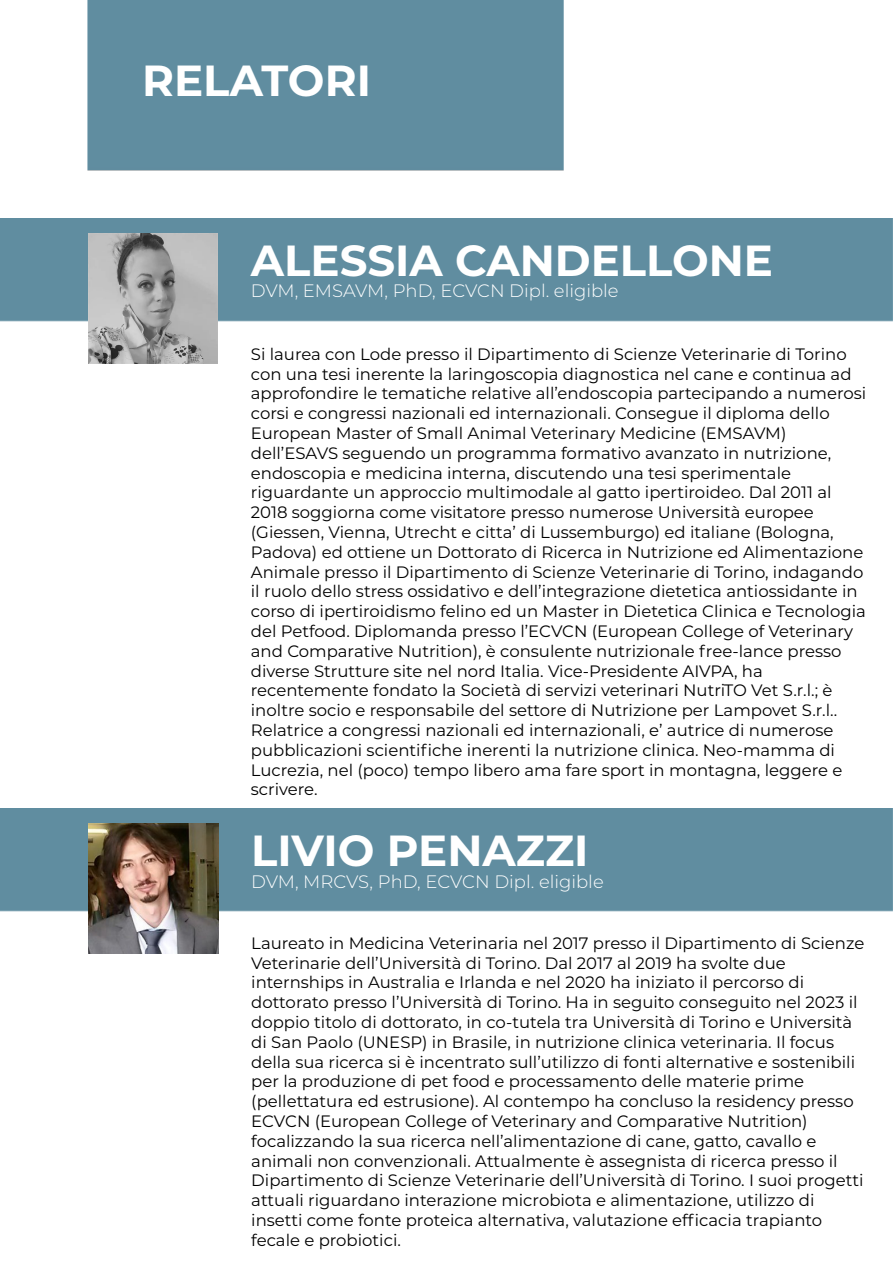
<style>
.page{position:relative;width:893px;height:1263px;background:#fff}
.page>*{position:absolute;margin:0;border:0;box-sizing:border-box;transform-origin:0 0}
.t1{font:700 43.5px "Montserrat";color:#fff}
.t2{font:300 18px "Montserrat";color:#fff}
.t3{font:16.5px/19.8px "Montserrat";color:#000}
</style>
<div class="page">
<div style="left:88px;top:0;width:475px;height:170px;background:#608da0"></div>
<div style="left:0;top:218px;width:893px;height:103px;background:#608da0"></div>
<img style="left:88px;top:233px;width:130px;height:130px">
<div style="left:0;top:808px;width:893px;height:103px;background:#608da0"></div>
<img style="left:89px;top:824px;width:129px;height:129px">
<h1 class="t1" style="left:142px;top:49px;width:230px">RELATORI</h1>
<h1 class="t1" style="left:251px;top:229px;width:524px">ALESSIA CANDELLONE</h1>
<p class="t2" style="left:251px;top:279px;width:369px">DVM, EMSAVM, PhD, ECVCN Dipl. eligible</p>
<p class="t3" style="left:251px;top:343px;width:617px">Si laurea con Lode presso il Dipartimento di Scienze Veterinarie di Torino con una tesi inerente la laringoscopia diagnostica nel cane e continua ad approfondire le tematiche relative all’endoscopia partecipando a numerosi corsi e congressi nazionali ed internazionali. Consegue il diploma dello European Master of Small Animal Veterinary Medicine (EMSAVM) dell’ESAVS seguendo un programma formativo avanzato in nutrizione, endoscopia e medicina interna, discutendo una tesi sperimentale riguardante un approccio multimodale al gatto ipertiroideo. Dal 2011 al 2018 soggiorna come visitatore presso numerose Università europee (Giessen, Vienna, Utrecht e citta’ di Lussemburgo) ed italiane (Bologna, Padova) ed ottiene un Dottorato di Ricerca in Nutrizione ed Alimentazione Animale presso il Dipartimento di Scienze Veterinarie di Torino, indagando il ruolo dello stress ossidativo e dell’integrazione dietetica antiossidante in corso di ipertiroidismo felino ed un Master in Dietetica Clinica e Tecnologia del Petfood. Diplomanda presso l’ECVCN (European College of Veterinary and Comparative Nutrition), è consulente nutrizionale free-lance presso diverse Strutture site nel nord Italia. Vice-Presidente AIVPA, ha recentemente fondato la Società di servizi veterinari NutriTO Vet S.r.l.; è inoltre socio e responsabile del settore di Nutrizione per Lampovet S.r.l..<br>Relatrice a congressi nazionali ed internazionali, e’ autrice di numerose pubblicazioni scientifiche inerenti la nutrizione clinica. Neo-mamma di Lucrezia, nel (poco) tempo libero ama fare sport in montagna, leggere e scrivere.</p>
<h1 class="t1" style="left:251px;top:819px;width:339px">LIVIO PENAZZI</h1>
<p class="t2" style="left:251px;top:869px;width:354px">DVM, MRCVS, PhD, ECVCN Dipl. eligible</p>
<p class="t3" style="left:251px;top:932px;width:615px">Laureato in Medicina Veterinaria nel 2017 presso il Dipartimento di Scienze Veterinarie dell’Università di Torino. Dal 2017 al 2019 ha svolte due internships in Australia e Irlanda e nel 2020 ha iniziato il percorso di dottorato presso l’Università di Torino. Ha in seguito conseguito nel 2023 il doppio titolo di dottorato, in co-tutela tra Università di Torino e Università di San Paolo (UNESP) in Brasile, in nutrizione clinica veterinaria. Il focus della sua ricerca si è incentrato sull’utilizzo di fonti alternative e sostenibili per la produzione di pet food e processamento delle materie prime (pellettatura ed estrusione). Al contempo ha concluso la residency presso ECVCN (European College of Veterinary and Comparative Nutrition) focalizzando la sua ricerca nell’alimentazione di cane, gatto, cavallo e animali non convenzionali. Attualmente è assegnista di ricerca presso il Dipartimento di Scienze Veterinarie dell’Università di Torino. I suoi progetti attuali riguardano interazione microbiota e alimentazione, utilizzo di insetti come fonte proteica alternativa, valutazione efficacia trapianto fecale e probiotici.</p>
</div>
